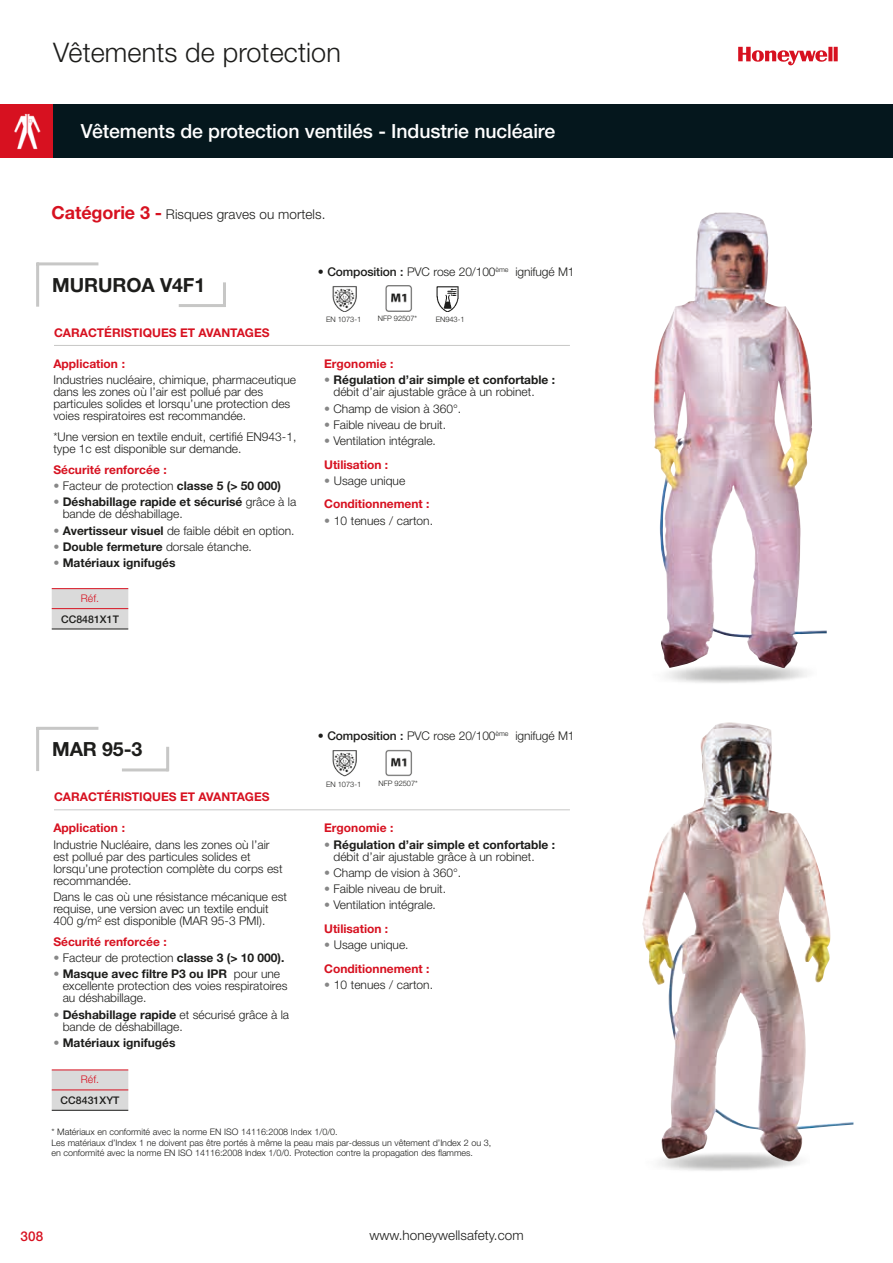
<style>
.page{position:relative;width:893px;height:1263px;background:#fff}
.page>*{position:absolute;margin:0;border:0;box-sizing:border-box;transform-origin:0 0}
.t1{font:300 27px "Helvetica Neue LT Std";letter-spacing:.005em;color:#1d1d1b}
.t2{font:500 19.5px "Helvetica Neue LT Std";letter-spacing:-.005em;color:#fff}
.t3{font:700 19.5px "Helvetica Neue LT Std";letter-spacing:-.005em;color:#1d1d1b}
.t4{font:300 13.5px "Helvetica Neue LT Std";letter-spacing:.005em;color:#1d1d1b}
.t5{font:500 13.5px "Helvetica Neue LT Std";color:#d71120}
.t6{font:300 12px/12px "Helvetica Neue LT Std";color:#1d1d1b}
.t7{font:700 12px/12px "Helvetica Neue LT Std";color:#1d1d1b}
.t8{font:700 12px/23.5px "Helvetica Neue LT Std";color:#d71120}
.t9{font:500 10.5px "Helvetica Neue LT Std";letter-spacing:.005em;color:#1d1d1b}
.t10{font:300 10.5px "Helvetica Neue LT Std";letter-spacing:.005em;color:#d71120}
.t11{font:300 9px/10.5px "Helvetica Neue LT Std";letter-spacing:-.005em;color:#1d1d1b}
.t12{font:300 7.5px "Helvetica Neue LT Std";letter-spacing:-.005em;color:#1d1d1b}
.s1{font-weight:700;font-size:18px;color:#d71120}
.s2{color:#878787}
.s3{font-weight:700}
.s4{font-weight:300;color:#878787}
.s5{font-weight:300}
.s6{font-weight:400}
.s7{font-weight:500}
.s8{font-weight:700;color:#d71120}
.s9{font-weight:300;color:#1d1d1b}
</style>
<div class="page">
<div style="left:53px;top:104px;width:840px;height:53px;background:#05171d"></div>
<hr style="left:892px;top:104px;width:1px;height:53px;background:#d71120">
<div style="left:0;top:104px;width:53px;height:53px;background:#d71120"></div>
<img style="left:14px;top:113px;width:27px;height:37px">
<svg style="left:738px;top:47px;width:100px;height:18px"></svg>
<hr style="left:223px;top:282px;width:3px;height:25px;background:#c7c7c6">
<hr style="left:179px;top:304px;width:46px;height:3px;background:#c7c7c6">
<hr style="left:166px;top:747px;width:3px;height:24px;background:#c7c7c6">
<hr style="left:122px;top:768px;width:47px;height:3px;background:#c7c7c6">
<hr style="left:36px;top:263px;width:3px;height:44px;background:#c7c7c6">
<hr style="left:36px;top:262px;width:62px;height:3px;background:#c7c7c6">
<hr style="left:36px;top:727px;width:3px;height:44px;background:#c7c7c6">
<hr style="left:36px;top:727px;width:62px;height:3px;background:#c7c7c6">
<svg style="left:52px;top:589px;width:76px;height:40px;background:#d7d6d6"></svg>
<hr style="left:52px;top:629px;width:76px;height:1px;background:#1d1d1b">
<hr style="left:52px;top:588px;width:76px;height:1px;background:#d71120">
<hr style="left:52px;top:608px;width:76px;height:1px;background:#d71120">
<svg style="left:52px;top:1070px;width:76px;height:40px;background:#d8d4d4"></svg>
<hr style="left:52px;top:1110px;width:76px;height:1px;background:#1d1d1b">
<hr style="left:52px;top:1069px;width:76px;height:1px;background:#d71120">
<hr style="left:52px;top:1089px;width:76px;height:1px;background:#d71120">
<hr style="left:54px;top:345px;width:516px;height:1px;background:#c7c7c6">
<hr style="left:54px;top:809px;width:516px;height:1px;background:#c7c7c6">
<img style="left:332px;top:750px;width:25px;height:26px">
<img style="left:385px;top:285px;width:27px;height:27px">
<img style="left:385px;top:749px;width:27px;height:28px">
<img style="left:332px;top:286px;width:25px;height:26px">
<img style="left:436px;top:286px;width:23px;height:26px">
<img style="left:665px;top:656px;width:142px;height:27px">
<img style="left:654px;top:213px;width:131px;height:455px">
<img style="left:642px;top:722px;width:211px;height:441px">
<h1 class="t1" style="left:53px;top:36px;width:289px">Vêtements de protection</h1>
<h2 class="t2" style="left:81px;top:119px;width:476px">Vêtements de protection ventilés - Industrie nucléaire</h2>
<p class="t4" style="left:52px;top:206px;width:275px"><span class="s1">Catégorie 3 -</span> Risques graves ou mortels.</p>
<h2 class="t3" style="left:52px;top:273px;width:155px">MURUROA V4F1</h2>
<p class="t8" style="left:54px;top:320px;width:217px">CARACTÉRISTIQUES ET AVANTAGES</p>
<p class="t8" style="left:53px;top:352px;width:73px">Application :</p>
<p class="t6" style="left:53px;top:374px;width:244px">Industries nucléaire, chimique, pharmaceutique dans les zones où l’air est pollué par des particules solides et lorsqu’une protection des voies respiratoires est recommandée.</p>
<p class="t6" style="left:53px;top:430px;width:244px">*Une version en textile enduit, certifié EN943-1, type 1c est disponible sur demande.</p>
<p class="t8" style="left:53px;top:458px;width:115px">Sécurité renforcée :</p>
<p class="t6" style="left:53px;top:480px;width:229px"><span class="s2">•</span> Facteur de protection <span class="s3">classe 5 (&gt; 50 000)</span></p>
<p class="t7" style="left:63px;top:496px;width:235px;text-indent:-9px"><span class="s4">•</span> Déshabillage rapide et sécurisé <span class="s5">grâce à la bande de déshabillage.</span></p>
<p class="t6" style="left:53px;top:524px;width:243px"><span class="s2">•</span> <span class="s3">Avertisseur visuel</span> de faible débit en option.</p>
<p class="t7" style="left:53px;top:540px;width:200px"><span class="s4">•</span> Double fermeture <span class="s5">dorsale étanche.</span></p>
<p class="t7" style="left:53px;top:557px;width:124px"><span class="s4">•</span> Matériaux ignifugés</p>
<p class="t10" style="left:81px;top:592px;width:20px">Réf.</p>
<p class="t9" style="left:61px;top:612px;width:59px">CC8481X1T</p>
<p class="t6" style="left:318px;top:265px;width:258px"><span class="s6">•</span> <span class="s7">Composition :</span> PVC rose 20/100<sup>ème</sup> ignifugé M1</p>
<p class="t12" style="left:378px;top:314px;width:41px">NFP 92507*</p>
<p class="t12" style="left:326px;top:315px;width:37px">EN 1073-1</p>
<p class="t12" style="left:436px;top:315px;width:30px">EN943-1</p>
<p class="t8" style="left:324px;top:352px;width:71px">Ergonomie :</p>
<p class="t7" style="left:333px;top:374px;width:223px;text-indent:-9px"><span class="s4">•</span> Régulation d’air simple et confortable : <span class="s5">débit d’air ajustable grâce à un robinet.</span></p>
<p class="t6" style="left:324px;top:402px;width:139px"><span class="s2">•</span> Champ de vision à 360°.</p>
<p class="t6" style="left:324px;top:418px;width:124px"><span class="s2">•</span> Faible niveau de bruit.</p>
<p class="t6" style="left:324px;top:429px;width:113px;line-height:23.5px"><span class="s2">•</span> Ventilation intégrale.<br><span class="s8">Utilisation :</span></p>
<p class="t8" style="left:324px;top:468px;width:107px"><span class="s4">•</span> <span class="s9">Usage unique<br></span>Conditionnement :</p>
<p class="t6" style="left:324px;top:514px;width:110px"><span class="s2">•</span> 10 tenues / carton.</p>
<h2 class="t3" style="left:52px;top:737px;width:92px">MAR 95-3</h2>
<p class="t8" style="left:54px;top:785px;width:217px">CARACTÉRISTIQUES ET AVANTAGES</p>
<p class="t8" style="left:53px;top:816px;width:73px">Application :</p>
<p class="t6" style="left:53px;top:838px;width:231px">Industrie Nucléaire, dans les zones où l’air est pollué par des particules solides et lorsqu’une protection complète du corps est recommandée.</p>
<p class="t6" style="left:53px;top:890px;width:235px">Dans le cas où une résistance mécanique est requise, une version avec un textile enduit<br>400 g/m² est disponible (MAR 95-3 PMI).</p>
<p class="t8" style="left:53px;top:930px;width:115px">Sécurité renforcée :</p>
<p class="t6" style="left:53px;top:952px;width:233px"><span class="s2">•</span> Facteur de protection <span class="s3">classe 3 (&gt; 10 000).</span></p>
<p class="t6" style="left:63px;top:968px;width:226px;text-indent:-9px"><span class="s2">•</span> <span class="s3">Masque avec filtre P3 ou IPR</span> pour une excellente protection des voies respiratoires au déshabillage.</p>
<p class="t6" style="left:63px;top:1008px;width:228px;text-indent:-9px"><span class="s2">•</span> <span class="s3">Déshabillage rapide</span> et sécurisé grâce à la bande de déshabillage.</p>
<p class="t7" style="left:53px;top:1036px;width:124px"><span class="s4">•</span> Matériaux ignifugés</p>
<p class="t10" style="left:81px;top:1073px;width:20px">Réf.</p>
<p class="t9" style="left:61px;top:1094px;width:60px">CC8431XYT</p>
<p class="t6" style="left:318px;top:729px;width:258px"><span class="s6">•</span> <span class="s7">Composition :</span> PVC rose 20/100<sup>ème</sup> ignifugé M1</p>
<p class="t12" style="left:326px;top:779px;width:37px">EN 1073-1</p>
<p class="t12" style="left:379px;top:779px;width:41px">NFP 92507*</p>
<p class="t8" style="left:324px;top:816px;width:71px">Ergonomie :</p>
<p class="t7" style="left:333px;top:838px;width:223px;text-indent:-9px"><span class="s4">•</span> Régulation d’air simple et confortable : <span class="s5">débit d’air ajustable grâce à un robinet.</span></p>
<p class="t6" style="left:324px;top:866px;width:139px"><span class="s2">•</span> Champ de vision à 360°.</p>
<p class="t6" style="left:324px;top:883px;width:124px"><span class="s2">•</span> Faible niveau de bruit.</p>
<p class="t6" style="left:324px;top:893px;width:113px;line-height:23.5px"><span class="s2">•</span> Ventilation intégrale.<br><span class="s8">Utilisation :</span></p>
<p class="t8" style="left:324px;top:933px;width:107px"><span class="s4">•</span> <span class="s9">Usage unique.<br></span>Conditionnement :</p>
<p class="t6" style="left:324px;top:978px;width:110px"><span class="s2">•</span> 10 tenues / carton.</p>
<p class="t11" style="left:51px;top:1127px;width:441px">* Matériaux en conformité avec la norme EN ISO 14116:2008 Index 1/0/0.<br>Les matériaux d’Index 1 ne doivent pas être portés à même la peau mais par-dessus un vêtement d’Index 2 ou 3, en conformité avec la norme EN ISO 14116:2008 Index 1/0/0. Protection contre la propagation des flammes.</p>
<p class="t5" style="left:21px;top:1228px;width:24px">308</p>
<p class="t4" style="left:369px;top:1227px;width:156px">www.honeywellsafety.com</p>
</div>
